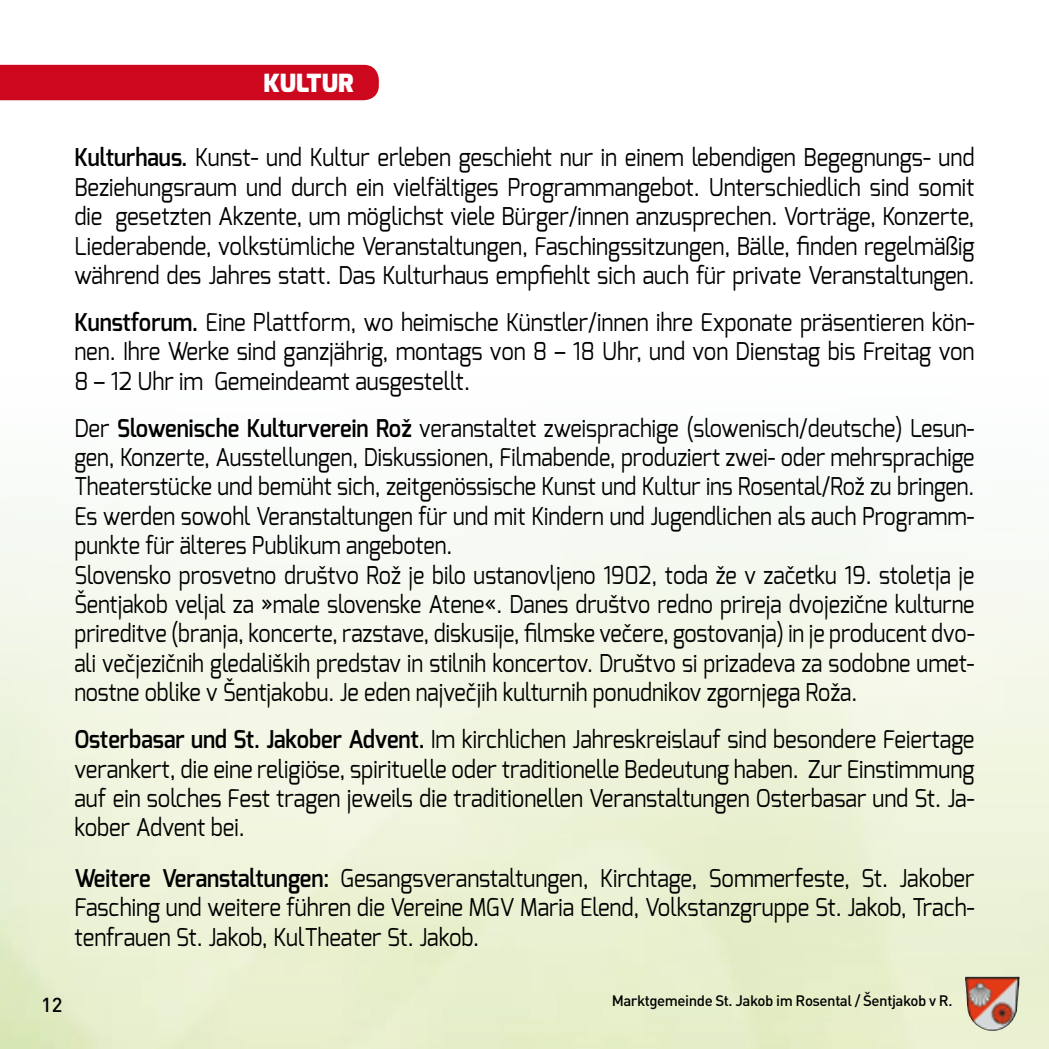
<style>
.page{position:relative;width:1049px;height:1049px;background:#fff}
.page>*{position:absolute;margin:0;border:0;box-sizing:border-box;transform-origin:0 0}
.t1{font:900 25px "Exo";color:#fff}
.t2{font:24.5px/29.5px "Exo";color:#000;text-align:justify;scale:.9 1}
.t3{font:500 20px "DIN";color:#000}
.t4{font:500 15px "DIN";letter-spacing:-.03em;color:#000}
.s1{font-weight:600}
</style>
<div class="page">
<div style="left:0;top:65px;width:379px;height:35px;background:#cd071e"></div>
<img style="left:965px;top:976px;width:54px;height:55px">
<p class="t1" style="left:263px;top:67px;width:92px">KULTUR</p>
<p class="t2" style="left:74px;top:143px;width:1002px"><span class="s1">Kulturhaus.</span> Kunst- und Kultur erleben geschieht nur in einem lebendigen Begegnungs- und Beziehungsraum und durch ein vielfältiges Programmangebot. Unterschiedlich sind somit die gesetzten Akzente, um möglichst viele Bürger/innen anzusprechen. Vorträge, Konzerte, Liederabende, volkstümliche Veranstaltungen, Faschingssitzungen, Bälle, finden regelmäßig während des Jahres statt. Das Kulturhaus empfiehlt sich auch für private Veranstaltungen.</p>
<p class="t2" style="left:74px;top:307px;width:1002px"><span class="s1">Kunstforum.</span> Eine Plattform, wo heimische Künstler/innen ihre Exponate präsentieren kön&shy;nen. Ihre Werke sind ganzjährig, montags von 8 – 18 Uhr, und von Dienstag bis Freitag von 8 – 12 Uhr im Gemeindeamt ausgestellt.</p>
<p class="t2" style="left:74px;top:413px;width:1002px;text-align:left">Der <span class="s1">Slowenische Kulturverein Rož</span> veranstaltet zweisprachige (slowenisch/deutsche) Lesun&shy;gen, Konzerte, Ausstellungen, Diskussionen, Filmabende, produziert zwei- oder mehrsprachige Theaterstücke und bemüht sich, zeitgenössische Kunst und Kultur ins Rosental/Rož zu bringen.<br>Es werden sowohl Veranstaltungen für und mit Kindern und Jugendlichen als auch Programm&shy;punkte für älteres Publikum angeboten.<br>Slovensko prosvetno društvo Rož je bilo ustanovljeno 1902, toda že v začetku 19. stoletja je Šentjakob veljal za »male slovenske Atene«. Danes društvo redno prireja dvojezične kulturne prireditve (branja, koncerte, razstave, diskusije, filmske večere, gostovanja) in je producent dvo&shy;ali večjezičnih gledaliških predstav in stilnih koncertov. Društvo si prizadeva za sodobne umet&shy;nostne oblike v Šentjakobu. Je eden največjih kulturnih ponudnikov zgornjega Roža.</p>
<p class="t2" style="left:74px;top:724px;width:1002px"><span class="s1">Osterbasar und St. Jakober Advent.</span> Im kirchlichen Jahreskreislauf sind besondere Feiertage verankert, die eine religiöse, spirituelle oder traditionelle Bedeutung haben. Zur Einstimmung auf ein solches Fest tragen jeweils die traditionellen Veranstaltungen Osterbasar und St. Ja&shy;kober Advent bei.</p>
<p class="t2" style="left:74px;top:863px;width:1002px"><span class="s1">Weitere Veranstaltungen:</span> Gesangsveranstaltungen, Kirchtage, Sommerfeste, St. Jakober Fasching und weitere führen die Vereine MGV Maria Elend, Volkstanzgruppe St. Jakob, Trach&shy;tenfrauen St. Jakob, KulTheater St. Jakob.</p>
<p class="t3" style="left:41px;top:992px;width:23px">12</p>
<p class="t4" style="left:612px;top:991px;width:342px">Marktgemeinde St. Jakob im Rosental / Šentjakob v R.</p>
</div>
